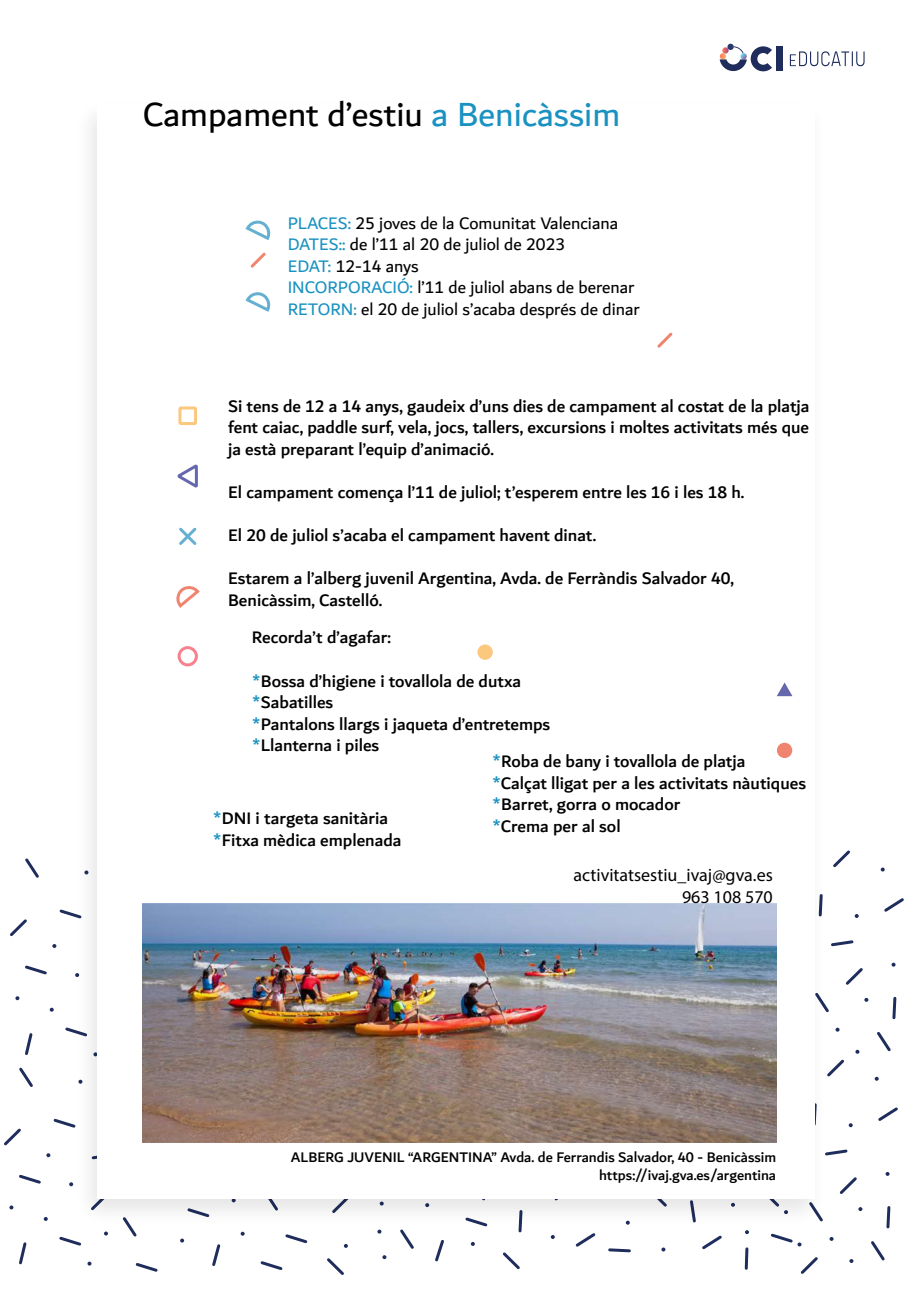
<style>
.page{position:relative;width:919px;height:1289px;background:#fff}
.page>*{position:absolute;margin:0;border:0;box-sizing:border-box;transform-origin:0 0}
.t1{font:36px "Dubai";color:#000}
.t2{font:500 18px/21.6px "Dubai";color:#000}
.t3{font:18px/21.6px "Dubai";color:#000}
.t4{font:18px/21.6px "Myriad Pro";color:#000;text-align:right}
.t5{font:500 15px/18px "Dubai";color:#000;text-align:right}
.s1{color:#1a92c1}
</style>
<div class="page">
<svg style="left:19px;top:1242px;width:8px;height:23px"></svg>
<svg style="left:833px;top:1149px;width:15px;height:6px"></svg>
<svg style="left:4px;top:1128px;width:17px;height:18px"></svg>
<svg style="left:833px;top:1059px;width:11px;height:14px"></svg>
<svg style="left:839px;top:1177px;width:18px;height:17px"></svg>
<svg style="left:800px;top:1257px;width:18px;height:17px"></svg>
<svg style="left:53px;top:1118px;width:16px;height:9px"></svg>
<svg style="left:260px;top:1261px;width:23px;height:9px"></svg>
<svg style="left:59px;top:1236px;width:23px;height:10px"></svg>
<svg style="left:19px;top:1174px;width:22px;height:10px"></svg>
<svg style="left:435px;top:1240px;width:9px;height:22px"></svg>
<svg style="left:285px;top:1234px;width:23px;height:10px"></svg>
<svg style="left:212px;top:1244px;width:9px;height:22px"></svg>
<svg style="left:886px;top:1206px;width:5px;height:23px"></svg>
<svg style="left:132px;top:1233px;width:5px;height:4px"></svg>
<svg style="left:19px;top:1067px;width:14px;height:20px"></svg>
<svg style="left:871px;top:1241px;width:14px;height:20px"></svg>
<svg style="left:744px;top:1247px;width:5px;height:23px"></svg>
<svg style="left:401px;top:1233px;width:13px;height:16px"></svg>
<svg style="left:135px;top:1263px;width:23px;height:9px"></svg>
<svg style="left:180px;top:1238px;width:4px;height:4px"></svg>
<svg style="left:87px;top:1261px;width:4px;height:4px"></svg>
<svg style="left:46px;top:1153px;width:4px;height:4px"></svg>
<svg style="left:44px;top:1217px;width:4px;height:3px"></svg>
<svg style="left:9px;top:1205px;width:4px;height:4px"></svg>
<svg style="left:344px;top:1244px;width:4px;height:3px"></svg>
<svg style="left:382px;top:1255px;width:4px;height:4px"></svg>
<svg style="left:874px;top:1076px;width:4px;height:4px"></svg>
<svg style="left:848px;top:1123px;width:4px;height:4px"></svg>
<svg style="left:503px;top:1252px;width:17px;height:18px"></svg>
<svg style="left:327px;top:1258px;width:17px;height:17px"></svg>
<svg style="left:608px;top:1248px;width:23px;height:5px"></svg>
<svg style="left:702px;top:1235px;width:20px;height:15px"></svg>
<svg style="left:878px;top:1107px;width:20px;height:14px"></svg>
<svg style="left:575px;top:1233px;width:21px;height:14px"></svg>
<svg style="left:771px;top:1233px;width:30px;height:13px"></svg>
<svg style="left:661px;top:1247px;width:4px;height:4px"></svg>
<svg style="left:471px;top:1242px;width:4px;height:3px"></svg>
<svg style="left:25px;top:1033px;width:8px;height:22px"></svg>
<svg style="left:833px;top:940px;width:21px;height:7px"></svg>
<svg style="left:10px;top:919px;width:17px;height:18px"></svg>
<svg style="left:833px;top:850px;width:17px;height:18px"></svg>
<svg style="left:845px;top:968px;width:18px;height:17px"></svg>
<svg style="left:59px;top:909px;width:10px;height:6px"></svg>
<svg style="left:65px;top:1027px;width:4px;height:5px"></svg>
<svg style="left:25px;top:965px;width:22px;height:10px"></svg>
<svg style="left:892px;top:996px;width:5px;height:24px"></svg>
<svg style="left:25px;top:858px;width:14px;height:20px"></svg>
<svg style="left:877px;top:1032px;width:14px;height:20px"></svg>
<svg style="left:52px;top:944px;width:4px;height:4px"></svg>
<svg style="left:50px;top:1007px;width:4px;height:4px"></svg>
<svg style="left:15px;top:996px;width:4px;height:4px"></svg>
<svg style="left:880px;top:867px;width:4px;height:4px"></svg>
<svg style="left:854px;top:914px;width:4px;height:4px"></svg>
<svg style="left:835px;top:1027px;width:4px;height:4px"></svg>
<svg style="left:864px;top:997px;width:4px;height:4px"></svg>
<svg style="left:891px;top:962px;width:4px;height:4px"></svg>
<svg style="left:884px;top:898px;width:20px;height:14px"></svg>
<svg style="left:855px;top:1049px;width:4px;height:4px"></svg>
<img style="left:69px;top:118px;width:764px;height:1115px">
<div style="left:97px;top:105px;width:717px;height:1093px;background:#fff"></div>
<div style="left:177px;top:646px;width:21px;height:20px;border:3px solid #f7818c;border-radius:50%"></div>
<svg style="left:176px;top:586px;width:24px;height:22px"></svg>
<div style="left:178px;top:406px;width:19px;height:19px;border:3px solid #fbc87e"></div>
<svg style="left:179px;top:527px;width:18px;height:18px"></svg>
<svg style="left:177px;top:464px;width:21px;height:24px"></svg>
<svg style="left:789px;top:51px;width:75px;height:15px"></svg>
<div style="left:776px;top:46px;width:6px;height:25px;background:#1e2d5b"></div>
<svg style="left:719px;top:44px;width:53px;height:27px"></svg>
<svg style="left:657px;top:332px;width:16px;height:16px"></svg>
<svg style="left:245px;top:220px;width:26px;height:20px"></svg>
<svg style="left:250px;top:252px;width:16px;height:16px"></svg>
<svg style="left:245px;top:292px;width:26px;height:20px"></svg>
<img style="left:143px;top:903px;width:633px;height:239px">
<div style="left:477px;top:644px;width:15px;height:15px;background:#fbc87e;border-radius:50%"></div>
<svg style="left:777px;top:682px;width:15px;height:14px"></svg>
<div style="left:776px;top:742px;width:16px;height:16px;background:#f0856f;border-radius:50%"></div>
<h1 class="t1" style="left:143px;top:92px;width:479px">Campament d’estiu <span class="s1">a Benicàssim</span></h1>
<p class="t3" style="left:288px;top:211px;width:354px"><span class="s1">PLACES:</span> 25 joves de la Comunitat Valenciana <span class="s1">DATES::</span> de l’11 al 20 de juliol de 2023<br><span class="s1">EDAT:</span> 12-14 anys<br><span class="s1">INCORPORACIÓ:</span> l’11 de juliol abans de berenar <span class="s1">RETORN:</span> el 20 de juliol s’acaba després de dinar</p>
<p class="t2" style="left:228px;top:394px;width:583px;text-align:justify">Si tens de 12 a 14 anys, gaudeix d’uns dies de campament al costat de la platja fent caiac, paddle surf, vela, jocs, tallers, excursions i moltes activitats més que ja està preparant l’equip d’animació.</p>
<p class="t2" style="left:228px;top:481px;width:518px">El campament comença l’11 de juliol; t’esperem entre les 16 i les 18 h.</p>
<p class="t2" style="left:228px;top:524px;width:369px">El 20 de juliol s’acaba el campament havent dinat.</p>
<p class="t2" style="left:228px;top:567px;width:507px">Estarem a l’alberg juvenil Argentina, Avda. de Ferràndis Salvador 40,<br>Benicàssim, Castelló.</p>
<p class="t2" style="left:252px;top:626px;width:141px">Recorda’t d’agafar:</p>
<p class="t2" style="left:252px;top:669px;width:300px"><span class="s1">*</span>Bossa d’higiene i tovallola de dutxa <span class="s1">*</span>Sabatilles<br><span class="s1">*</span>Pantalons llargs i jaqueta d’entretemps <span class="s1">*</span>Llanterna i piles</p>
<p class="t2" style="left:492px;top:750px;width:315px"><span class="s1">*</span>Roba de bany i tovallola de platja<br><span class="s1">*</span>Calçat lligat per a les activitats nàutiques <span class="s1">*</span>Barret, gorra o mocador<br><span class="s1">*</span>Crema per al sol</p>
<p class="t2" style="left:213px;top:807px;width:190px"><span class="s1">*</span>DNI i targeta sanitària <span class="s1">*</span>Fitxa mèdica emplenada</p>
<p class="t4" style="left:573px;top:864px;width:201px">activitatsestiu_ivaj@gva.es<br>963 108 570</p>
<p class="t5" style="left:291px;top:1147px;width:486px">ALBERG JUVENIL “ARGENTINA” Avda. de Ferrandis Salvador, 40 - Benicàssim https://ivaj.gva.es/argentina</p>
</div>
